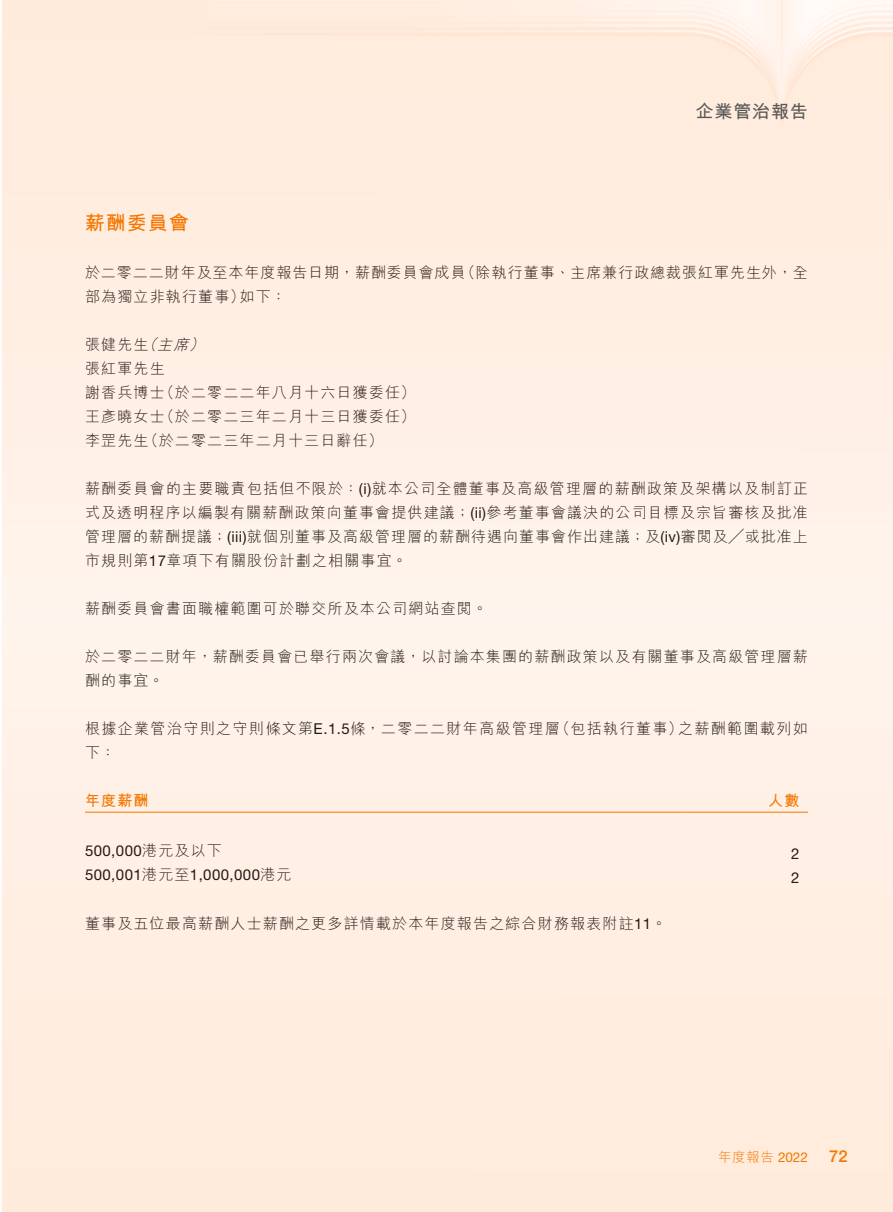
<style>
.page{position:relative;width:893px;height:1212px;background:#fff}
.page>*{position:absolute;margin:0;border:0;box-sizing:border-box;transform-origin:0 0}
.t1{font:700 19.5px "M Hei HK";letter-spacing:.08em;color:#f47600}
.t2{font:700 18px "M Hei HK";letter-spacing:.05em;color:#595857}
.t3{font:500 16.5px "Helvetica Neue LT Std";color:#f47600}
.t4{font:300 15px/24px "M Hei HK";letter-spacing:.08em;color:#231916}
.t5{font:15px "Helvetica Neue LT Std";letter-spacing:.03em;color:#231916}
.t6{font:700 15px "M Hei HK";letter-spacing:.08em;color:#f47600}
.t7{font:italic 300 15px "M Hei HK";color:#231916}
.t8{font:300 13.5px "M Hei HK";color:#f47600}
.s1{font-family:"Helvetica Neue LT Std";font-weight:400}
.s2{font-family:"M Hei HK";font-weight:300}
</style>
<div class="page">
<hr style="left:85px;top:812px;width:595px;height:1px;background:#f47600">
<hr style="left:680px;top:812px;width:128px;height:1px;background:#f47600">
<h1 class="t1" style="left:85px;top:209px;width:105px">薪酬委員會</h1>
<p class="t2" style="left:696px;top:98px;width:114px">企業管治報告</p>
<p class="t4" style="left:461px;top:260px;width:349px">（除執行董事、主席兼行政總裁張紅軍先生外，全</p>
<p class="t4" style="left:240px;top:260px;width:228px;text-indent:-155px">於二零二二財年及至本年度報告日期，薪酬委員會成員如下：</p>
<p class="t4" style="left:85px;top:284px;width:161px">部為獨立非執行董事）</p>
<p class="t7" style="left:189px;top:337px;width:20px">(</p>
<p class="t7" style="left:142px;top:337px;width:20px">（</p>
<p class="t4" style="left:85px;top:332px;width:65px">張健先生</p>
<p class="t4" style="left:85px;top:356px;width:81px">張紅軍先生</p>
<p class="t7" style="left:157px;top:337px;width:37px">主席</p>
<p class="t4" style="left:160px;top:380px;width:258px">（於二零二二年八月十六日獲委任(</p>
<p class="t4" style="left:160px;top:380px;width:258px;text-indent:-74px">謝香兵博士<br>（於二零二三年二月十三日獲委任(</p>
<p class="t4" style="left:143px;top:404px;width:241px;text-indent:-58px">王彥曉女士<br>（於二零二三年二月十三日辭任(</p>
<p class="t4" style="left:85px;top:428px;width:65px">李罡先生</p>
<p class="t4" style="left:85px;top:476px;width:724px;text-align:justify">薪酬委員會的主要職責包括但不限於： <span class="s1">)i(</span> 就本公司全體董事及高級管理層的薪酬政策及架構以及制訂正式及透明程序以編製有關薪酬政策向董事會提供建議；<span class="s1">( )i i</span> 參考董事會議決的公司目標及宗旨審核及批准管理層的薪酬提議；<span class="s1">(iii)</span>就個別董事及高級管理層的薪酬待遇向董事會作出建議；及 <span class="s1">i v( )</span>審閱及╱或批准上市規則第<span class="s1">17</span>章項下有關股份計劃之相關事宜。</p>
<p class="t4" style="left:85px;top:596px;width:404px">薪酬委員會書面職權範圍可於聯交所及本公司網站查閱。</p>
<p class="t4" style="left:85px;top:644px;width:724px">於二零二二財年，薪酬委員會已舉行兩次會議，以討論本集團的薪酬政策以及有關董事及高級管理層薪酬的事宜。</p>
<p class="t4" style="left:678px;top:716px;width:131px">之薪酬範圍載列如</p>
<p class="t4" style="left:85px;top:716px;width:476px">根據企業管治守則之守則條文第<span class="s1">E.1.5</span>條，二零二二財年高級管理層下：</p>
<p class="t4" style="left:555px;top:716px;width:129px">（包括執行董事）</p>
<p class="t6" style="left:85px;top:790px;width:65px">年度薪酬</p>
<p class="t6" style="left:768px;top:790px;width:33px">人數</p>
<p class="t5" style="left:85px;top:841px;width:138px">500,000<span class="s2">港元及以下</span></p>
<p class="t5" style="left:791px;top:844px;width:10px">2</p>
<p class="t5" style="left:85px;top:865px;width:208px">500,001<span class="s2">港元至</span>1,000,000<span class="s2">港元</span></p>
<p class="t4" style="left:85px;top:911px;width:583px">董事及五位最高薪酬人士薪酬之更多詳情載於本年度報告之綜合財務報表附註<span class="s1">11</span>。</p>
<p class="t5" style="left:791px;top:868px;width:10px">2</p>
<p class="t8" style="left:718px;top:1150px;width:91px">年度報告 <span class="s1">2022</span></p>
<p class="t3" style="left:829px;top:1146px;width:20px">72</p>
</div>
